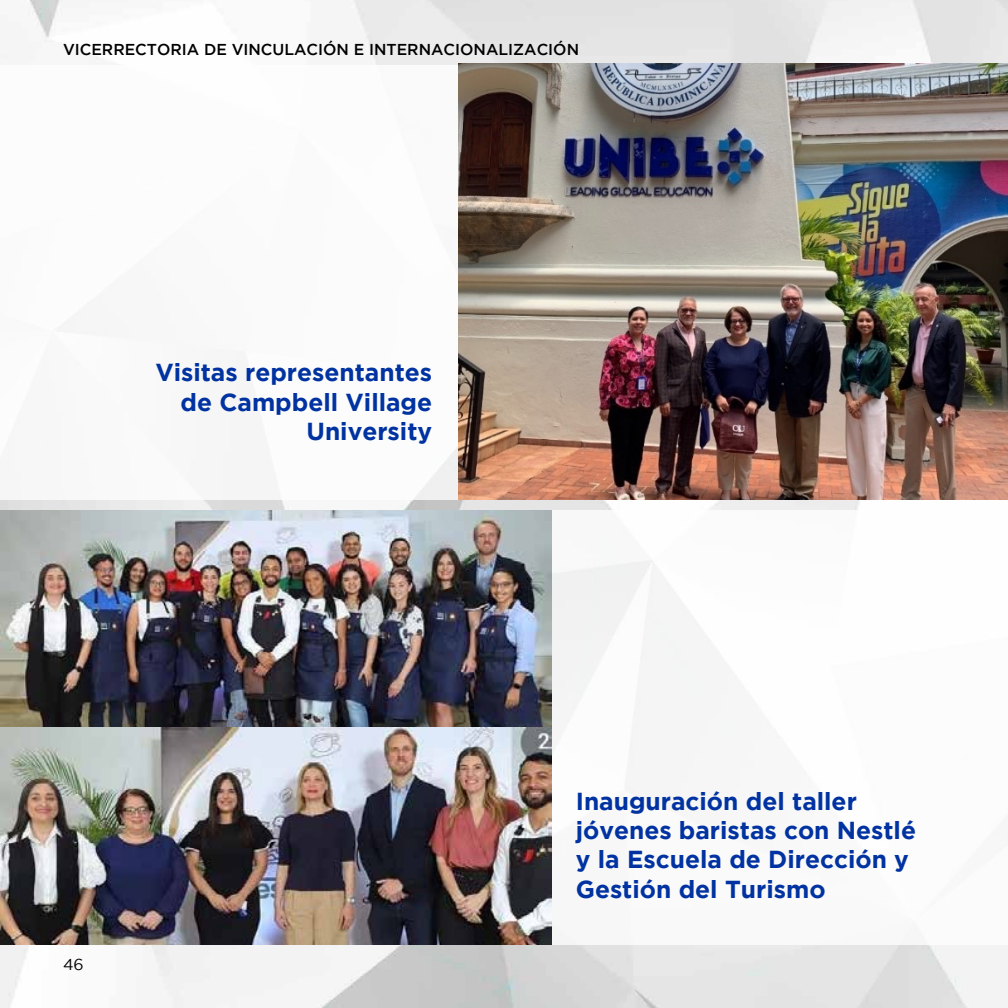
<style>
.page{position:relative;width:1008px;height:1008px;background:#fff}
.page>*{position:absolute;margin:0;border:0;box-sizing:border-box;transform-origin:0 0}
.t1{font:700 24.5px/29.4px "Gotham HTF";color:#0033a1;text-align:right}
.t2{font:500 15.75px "Gotham HTF";color:#000}
.t3{font:15.75px "Gotham HTF";color:#000}
</style>
<div class="page">
<img style="left:0;top:0;width:1008px;height:1008px">
<div style="left:0;top:65px;width:1008px;height:435px;background:#fff"></div>
<img style="left:458px;top:63px;width:550px;height:437px">
<div style="left:0;top:511px;width:1008px;height:434px;background:#fff"></div>
<img style="left:0;top:511px;width:551px;height:434px">
<p class="t2" style="left:63px;top:40px;width:518px">VICERRECTORIA DE VINCULACIÓN E INTERNACIONALIZACIÓN</p>
<p class="t1" style="left:155px;top:357px;width:278px">Visitas representantes de Campbell Village<br>University</p>
<p class="t3" style="left:63px;top:956px;width:22px">46</p>
<p class="t1" style="left:576px;top:786px;width:342px;text-align:left">Inauguración del taller jóvenes baristas con Nestlé y la Escuela de Dirección y<br>Gestión del Turismo</p>
</div>
